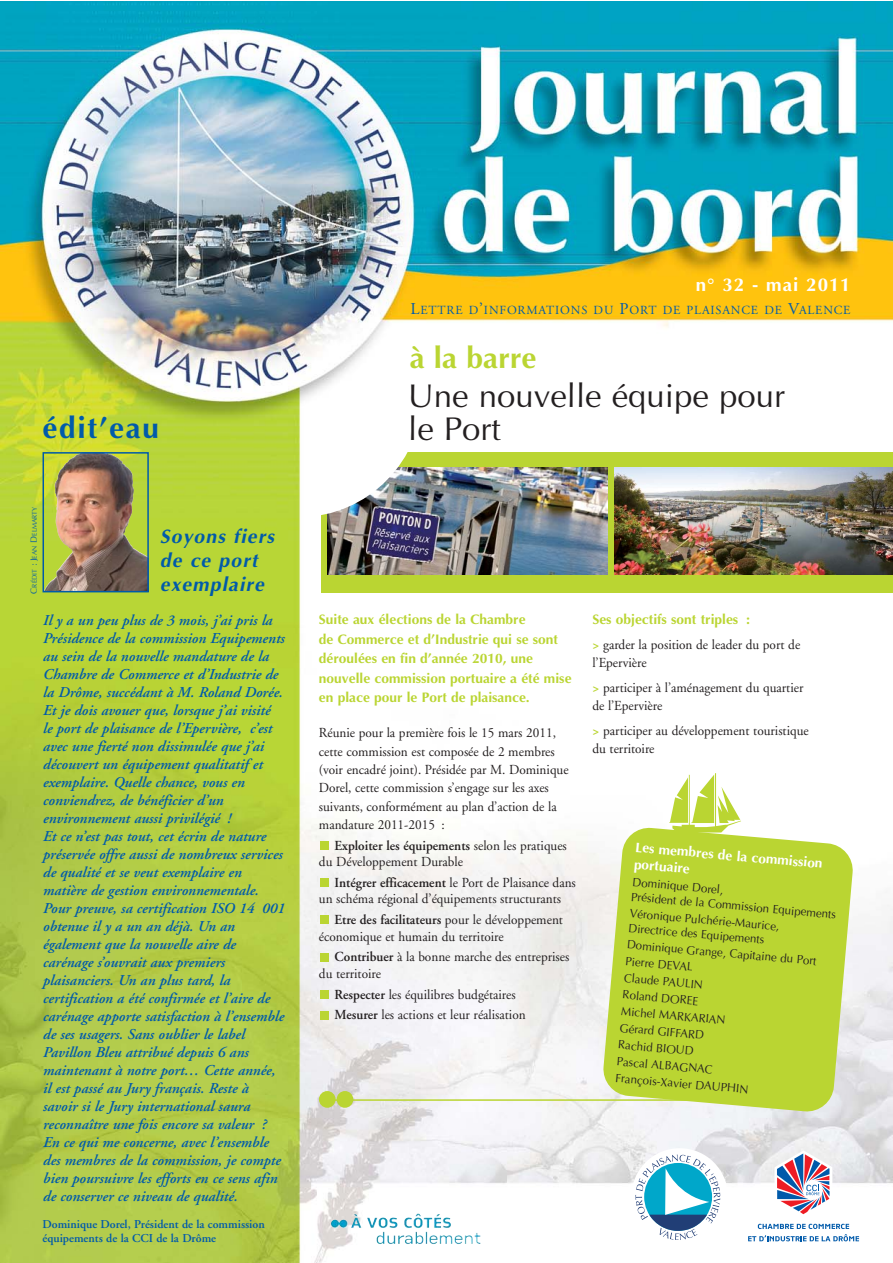
<style>
.page{position:relative;width:893px;height:1263px;background:#fff}
.page>*{position:absolute;margin:0;border:0;box-sizing:border-box;transform-origin:0 0}
.t1{font:79.8px "Transport";color:#bad532}
.t2{font:33px/33px "Optima";color:#231f20}
.t3{font:700 30px "Optima";letter-spacing:.055em;color:#005aaa}
.t4{font:700 30px "Optima";color:#bad532}
.t5{font:italic 700 19.5px/24px "Optima";color:#005aaa}
.t6{font:700 18.75px "Optima";letter-spacing:.055em;color:#fff}
.t7{font:italic 600 15px/18px "Adobe Garamond";color:#005aaa}
.t8{font:13.8px/18.3px "Adobe Garamond";color:#231f20;scale:.96 1}
.t9{font:700 13.8px/19.5px "Optima";color:#bad532}
.t10{font:700 13.8px/16.8px "Optima";color:#fff}
.t11{font:12.3px "Adobe Garamond";letter-spacing:.065em;color:#005aaa}
.t12{font:12px/16.6px "Optima";color:#231f20;scale:.96 1}
.t13{font:600 12px/13.5px "Adobe Garamond";color:#005aaa}
.t14{font:6.75px "Optima";color:#005aaa}
.s1{font-size:9px}
.s2{font-size:16.5px}
.s3{font-weight:600}
.s4{font-weight:700;color:#bad532}
</style>
<div class="page">
<img style="left:0;top:1px;width:893px;height:1262px">
<img style="left:91px;top:455px;width:31px;height:6px">
<div style="left:43px;top:452px;width:106px;height:140px;border:2px solid #005aaa"></div>
<div style="left:320px;top:1011px;width:9px;height:8px;background:#bad532"></div>
<div style="left:320px;top:990px;width:9px;height:9px;background:#bad532"></div>
<div style="left:320px;top:953px;width:9px;height:8px;background:#bad532"></div>
<div style="left:320px;top:915px;width:9px;height:9px;background:#bad532"></div>
<div style="left:320px;top:878px;width:9px;height:9px;background:#bad532"></div>
<div style="left:320px;top:841px;width:9px;height:9px;background:#bad532"></div>
<div style="left:631px;top:1148px;width:97px;height:97px;background:#fff;border-radius:50%"></div>
<svg style="left:635px;top:1154px;width:85px;height:86px"></svg>
<div style="left:321px;top:452px;width:572px;height:140px;background:#bad532"></div>
<img style="left:327px;top:468px;width:280px;height:106px">
<img style="left:615px;top:468px;width:278px;height:106px">
<svg style="left:774px;top:1150px;width:58px;height:67px"></svg>
<svg style="left:748px;top:1224px;width:111px;height:17px"></svg>
<img style="left:354px;top:1214px;width:86px;height:14px">
<div style="left:319px;top:1091px;width:17px;height:17px;background:#bad532;border-radius:50%"></div>
<div style="left:337px;top:1091px;width:16px;height:17px;background:#bad532;border-radius:50%"></div>
<hr style="left:320px;top:1099px;width:494px;height:2px;background:#bad532">
<img style="left:305px;top:419px;width:118px;height:98px">
<svg style="left:602px;top:827px;width:252px;height:285px;background:#c2d94d"></svg>
<h3 class="t3" style="left:43px;top:415px;width:118px">édit’eau</h3>
<p class="t14" style="left:32px;top:594px;width:88px;rotate:-90deg"><span class="s1">C</span>RÉDIT <span class="s1">: J</span>EAN <span class="s1">D</span>ELMARTY</p>
<h3 class="t5" style="left:160px;top:526px;width:119px">Soyons fiers de ce port exemplaire</h3>
<p class="t7" style="left:43px;top:612px;width:243px">Il y a un peu plus de 3 mois, j’ai pris la Présidence de la commission Equipements au sein de la nouvelle mandature de la Chambre de Commerce et d’Industrie de la Drôme, succédant à M. Roland Dorée.<br>Et je dois avouer que, lorsque j’ai visité<br>le port de plaisance de l’Epervière, c’est avec une fierté non dissimulée que j’ai découvert un équipement qualitatif et exemplaire. Quelle chance, vous en conviendrez, de bénéficier d’un environnement aussi privilégié !<br>Et ce n’est pas tout, cet écrin de nature préservée offre aussi de nombreux services de qualité et se veut exemplaire en matière de gestion environnementale.<br>Pour preuve, sa certification ISO 14 001 obtenue il y a un an déjà. Un an également que la nouvelle aire de carénage s’ouvrait aux premiers plaisanciers. Un an plus tard, la certification a été confirmée et l’aire de carénage apporte satisfaction à l’ensemble de ses usagers. Sans oublier le label Pavillon Bleu attribué depuis 6 ans maintenant à notre port… Cette année, il est passé au Jury français. Reste à savoir si le Jury international saura reconnaître une fois encore sa valeur ?<br>En ce qui me concerne, avec l’ensemble des membres de la commission, je compte bien poursuivre les efforts en ce sens afin de conserver ce niveau de qualité.</p>
<p class="t13" style="left:43px;top:1219px;width:224px">Dominique Dorel, Président de la commission équipements de la CCI de la Drôme</p>
<p class="t6" style="left:696px;top:277px;width:156px">n° 32 - mai 2011</p>
<p class="t11" style="left:410px;top:305px;width:442px"><span class="s2">L</span>ETTRE D<span class="s2">’</span>INFORMATIONS DU <span class="s2">P</span>ORT DE PLAISANCE DE <span class="s2">V</span>ALENCE</p>
<h3 class="t4" style="left:410px;top:346px;width:128px">à la barre</h3>
<h2 class="t2" style="left:408px;top:382px;width:378px">Une nouvelle équipe pour le Port</h2>
<p class="t9" style="left:319px;top:611px;width:254px">Suite aux élections de la Chambre<br>de Commerce et d’Industrie qui se sont déroulées en fin d’année 2010, une nouvelle commission portuaire a été mise en place pour le Port de plaisance.</p>
<p class="t8" style="left:319px;top:725px;width:262px">Réunie pour la première fois le 15 mars 2011, cette commission est composée de 2 membres (voir encadré joint). Présidée par M. Dominique Dorel, cette commission s’engage sur les axes suivants, conformément au plan d’action de la mandature 2011-2015 :</p>
<p class="t8" style="left:319px;top:838px;width:260px;line-height:16.5px;text-indent:16px"><span class="s3">Exploiter les équipements</span> selon les pratiques du Développement Durable</p>
<p class="t8" style="left:319px;top:875px;width:269px;line-height:16.5px;text-indent:16px"><span class="s3">Intégrer efficacement</span> le Port de Plaisance dans un schéma régional d’équipements structurants</p>
<p class="t8" style="left:319px;top:913px;width:256px;line-height:16.5px;text-indent:16px"><span class="s3">Etre des facilitateurs</span> pour le développement économique et humain du territoire</p>
<p class="t8" style="left:319px;top:950px;width:262px;line-height:16.5px;text-indent:16px"><span class="s3">Contribuer</span> à la bonne marche des entreprises du territoire</p>
<p class="t8" style="left:335px;top:985px;width:201px;line-height:20.7px"><span class="s3">Respecter</span> les équilibres budgétaires<br><span class="s3">Mesurer</span> les actions et leur réalisation</p>
<p class="t9" style="left:592px;top:611px;width:159px">Ses objectifs sont triples :</p>
<p class="t8" style="left:592px;top:636px;width:218px"><span class="s4">&gt;</span> garder la position de leader du port de l’Epervière</p>
<p class="t8" style="left:592px;top:679px;width:221px"><span class="s4">&gt;</span> participer à l’aménagement du quartier de l’Epervière</p>
<p class="t8" style="left:592px;top:722px;width:227px"><span class="s4">&gt;</span> participer au développement touristique du territoire</p>
<h1 class="t1" style="left:665px;top:758px;width:81px">E</h1>
<p class="t10" style="left:636px;top:840px;width:189px;rotate:5deg">Les membres de la commission portuaire</p>
<p class="t12" style="left:633px;top:876px;width:216px;line-height:14.5px;rotate:5deg">Dominique Dorel,<br>Président de la Commission Equipements</p>
<p class="t12" style="left:630px;top:907px;width:158px;line-height:14.5px;rotate:5deg">Véronique Pulchérie-Maurice,<br>Directrice des Equipements</p>
<p class="t12" style="left:628px;top:937px;width:200px;rotate:5deg">Dominique Grange, Capitaine du Port<br>Pierre DEVAL<br>Claude PAULIN<br>Roland DOREE<br>Michel MARKARIAN<br>Gérard GIFFARD<br>Rachid BIOUD<br>Pascal ALBAGNAC<br>François-Xavier DAUPHIN</p>
</div>
